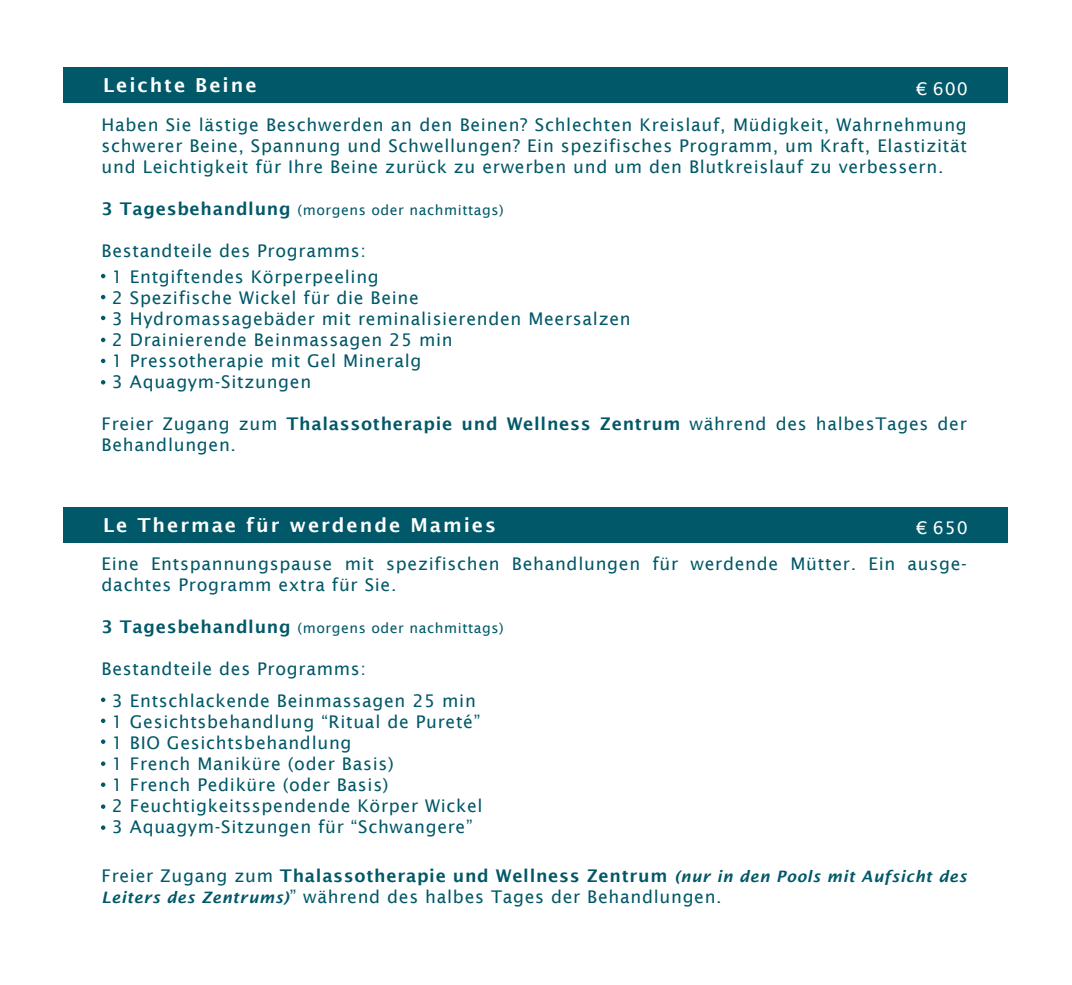
<style>
.page{position:relative;width:1072px;height:985px;background:#fff}
.page>*{position:absolute;margin:0;border:0;box-sizing:border-box;transform-origin:0 0}
.t1{font:600 19.25px "Lucida Sans";letter-spacing:.1em;color:#fff}
.t2{font:17.5px/21px "Lucida Sans";letter-spacing:.04em;color:#005868}
.t3{font:17.5px "Lucida Sans";letter-spacing:.05em;color:#fff}
.t4{font:14px "Lucida Sans";letter-spacing:.04em;color:#005868}
.s1{font-weight:600;font-size:17.5px}
.s2{font-weight:600}
.s3{font-weight:600;font-style:italic;font-size:15.75px}
</style>
<div class="page">
<div style="left:63px;top:68px;width:944px;height:35px;background:#005868"></div>
<svg style="left:101px;top:274px;width:4px;height:4px"></svg>
<svg style="left:101px;top:295px;width:4px;height:4px"></svg>
<svg style="left:101px;top:316px;width:4px;height:4px"></svg>
<svg style="left:101px;top:338px;width:4px;height:4px"></svg>
<svg style="left:101px;top:359px;width:4px;height:4px"></svg>
<svg style="left:101px;top:380px;width:4px;height:4px"></svg>
<div style="left:63px;top:507px;width:944px;height:35px;background:#005868"></div>
<svg style="left:101px;top:697px;width:4px;height:5px"></svg>
<svg style="left:101px;top:718px;width:4px;height:5px"></svg>
<svg style="left:101px;top:739px;width:4px;height:5px"></svg>
<svg style="left:101px;top:761px;width:4px;height:5px"></svg>
<svg style="left:101px;top:782px;width:4px;height:5px"></svg>
<svg style="left:101px;top:804px;width:4px;height:5px"></svg>
<svg style="left:101px;top:825px;width:4px;height:5px"></svg>
<p class="t1" style="left:103px;top:74px;width:155px">Leichte Beine</p>
<p class="t3" style="left:916px;top:78px;width:53px">€ 600</p>
<p class="t2" style="left:102px;top:114px;width:866px;text-align:justify">Haben Sie lästige Beschwerden an den Beinen? Schlechten Kreislauf, Müdigkeit, Wahrnehmung schwerer Beine, Spannung und Schwellungen? Ein spezifisches Programm, um Kraft, Elastizität und Leichtigkeit für Ihre Beine zurück zu erwerben und um den Blutkreislauf zu verbessern.</p>
<p class="t4" style="left:102px;top:202px;width:404px"><span class="s1">3 Tagesbehandlung</span> (morgens oder nachmittags)</p>
<p class="t2" style="left:102px;top:240px;width:266px">Bestandteile des Programms:</p>
<p class="t2" style="left:112px;top:266px;width:520px">1 Entgiftendes Körperpeeling<br>2 Spezifische Wickel für die Beine<br>3 Hydromassagebäder mit reminalisierenden Meersalzen 2 Drainierende Beinmassagen 25 min<br>1 Pressotherapie mit Gel Mineralg<br>3 Aquagym-Sitzungen</p>
<p class="t2" style="left:102px;top:413px;width:866px">Freier Zugang zum <span class="s2">Thalassotherapie und Wellness Zentrum</span> während des halbesTages der<br>Behandlungen.</p>
<p class="t1" style="left:103px;top:514px;width:394px">Le Thermae für werdende Mamies</p>
<p class="t3" style="left:916px;top:518px;width:53px">€ 650</p>
<p class="t2" style="left:102px;top:553px;width:866px">Eine Entspannungspause mit spezifischen Behandlungen für werdende Mütter. Ein ausge&shy;dachtes Programm extra für Sie.</p>
<p class="t4" style="left:102px;top:620px;width:404px"><span class="s1">3 Tagesbehandlung</span> (morgens oder nachmittags)</p>
<p class="t2" style="left:102px;top:658px;width:266px">Bestandteile des Programms:</p>
<p class="t2" style="left:112px;top:690px;width:372px">3 Entschlackende Beinmassagen 25 min 1 Gesichtsbehandlung “Ritual de Pureté” 1 BIO Gesichtsbehandlung<br>1 French Maniküre (oder Basis)<br>1 French Pediküre (oder Basis)<br>2 Feuchtigkeitsspendende Körper Wickel 3 Aquagym-Sitzungen für “Schwangere”</p>
<p class="t2" style="left:102px;top:865px;width:866px">Freier Zugang zum <span class="s2">Thalassotherapie und Wellness Zentrum</span> <span class="s3">(nur in den Pools mit Aufsicht des<br>Leiters des Zentrums)</span>” während des halbes Tages der Behandlungen.</p>
</div>
